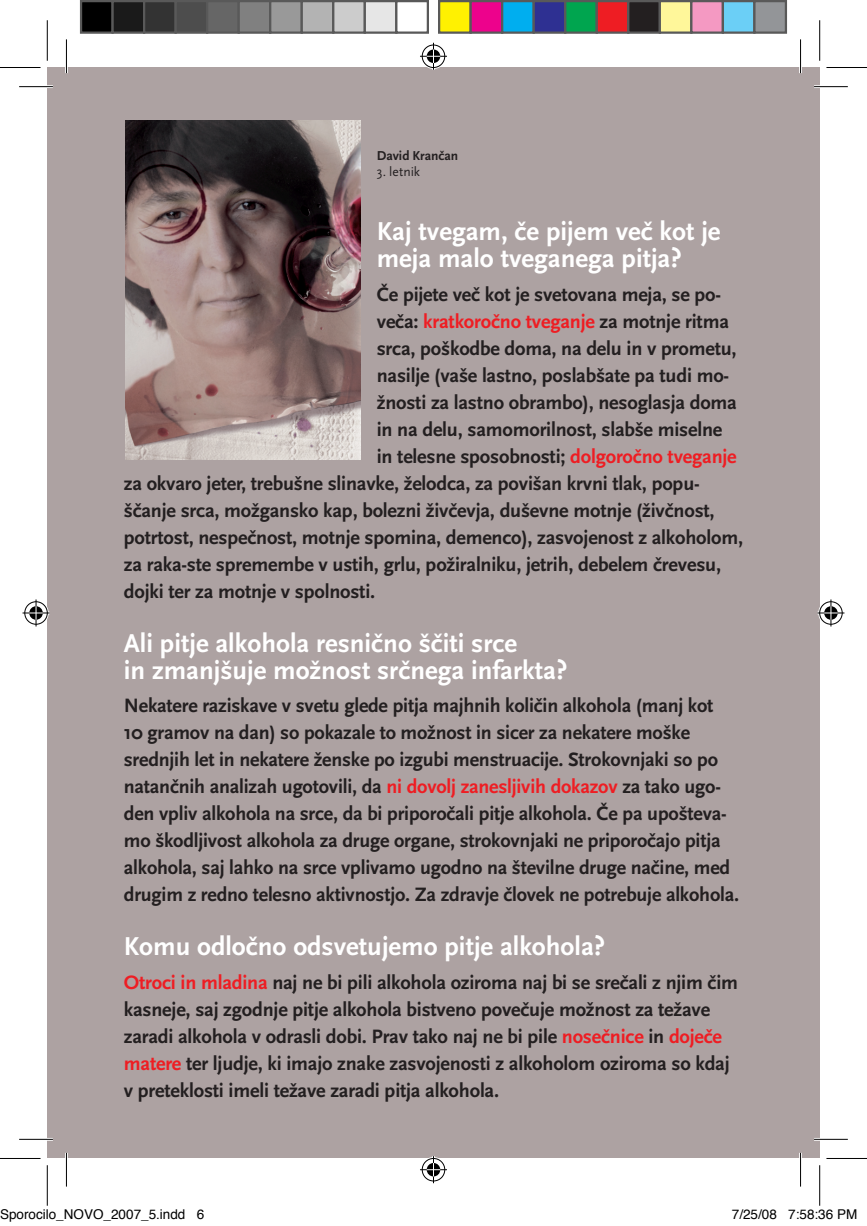
<style>
.page{position:relative;width:867px;height:1226px;background:#fff}
.page>*{position:absolute;margin:0;border:0;box-sizing:border-box;transform-origin:0 0}
.t1{font:700 27px/27px "FF Scala Sans";color:#fff}
.t2{font:700 20.25px/27px "FF Scala Sans";letter-spacing:-.01em;color:#231f20}
.t3{font:700 20.25px "FF Scala Sans";letter-spacing:-.01em;color:#ee1d23}
.t4{font:13.5px "Helvetica";color:#000}
.t5{font:700 13.5px "FF Scala Sans";color:#231f20}
.t6{font:13.5px "FF Scala Sans";color:#231f20}
.s1{color:#231f20}
.s2{color:#ee1d23}
</style>
<div class="page">
<div style="left:47px;top:67px;width:772px;height:1091px;background:#ada2a2"></div>
<img style="left:125px;top:121px;width:235px;height:338px">
<hr style="left:19px;top:85px;width:34px;height:3px;background:#fff">
<hr style="left:813px;top:85px;width:34px;height:3px;background:#fff">
<hr style="left:19px;top:1138px;width:34px;height:2px;background:#fff">
<hr style="left:813px;top:1138px;width:34px;height:2px;background:#fff">
<hr style="left:65px;top:39px;width:3px;height:34px;background:#fff">
<hr style="left:65px;top:1152px;width:3px;height:34px;background:#fff">
<hr style="left:798px;top:39px;width:3px;height:34px;background:#fff">
<hr style="left:798px;top:1152px;width:3px;height:34px;background:#fff">
<hr style="left:19px;top:86px;width:34px;height:1px;background:#000">
<hr style="left:813px;top:86px;width:34px;height:1px;background:#000">
<hr style="left:19px;top:1139px;width:34px;height:1px;background:#000">
<hr style="left:813px;top:1139px;width:34px;height:1px;background:#000">
<hr style="left:66px;top:39px;width:1px;height:34px;background:#000">
<hr style="left:66px;top:1152px;width:1px;height:34px;background:#000">
<hr style="left:799px;top:39px;width:1px;height:34px;background:#000">
<hr style="left:799px;top:1152px;width:1px;height:34px;background:#000">
<hr style="left:0;top:67px;width:40px;height:1px;background:#000">
<hr style="left:826px;top:67px;width:40px;height:1px;background:#000">
<hr style="left:0;top:1158px;width:40px;height:1px;background:#000">
<hr style="left:826px;top:1158px;width:40px;height:1px;background:#000">
<hr style="left:47px;top:20px;width:1px;height:41px;background:#000">
<hr style="left:47px;top:1165px;width:1px;height:40px;background:#000">
<hr style="left:819px;top:20px;width:1px;height:41px;background:#000">
<hr style="left:819px;top:1165px;width:1px;height:40px;background:#000">
<svg style="left:420px;top:43px;width:27px;height:27px"></svg>
<svg style="left:420px;top:1156px;width:27px;height:27px"></svg>
<svg style="left:23px;top:599px;width:27px;height:27px"></svg>
<svg style="left:817px;top:599px;width:27px;height:27px"></svg>
<div style="left:81px;top:1px;width:31px;height:32px;background:#000"></div>
<div style="left:80px;top:0;width:34px;height:34px;border:2px solid #595959"></div>
<div style="left:112px;top:1px;width:32px;height:32px;background:#1a1a1a"></div>
<div style="left:111px;top:0;width:34px;height:34px;border:2px solid #595959"></div>
<div style="left:144px;top:1px;width:31px;height:32px;background:#333"></div>
<div style="left:143px;top:0;width:34px;height:34px;border:2px solid #595959"></div>
<div style="left:175px;top:1px;width:32px;height:32px;background:#4d4d4d"></div>
<div style="left:174px;top:0;width:34px;height:34px;border:2px solid #595959"></div>
<div style="left:207px;top:1px;width:31px;height:32px;background:#666"></div>
<div style="left:206px;top:0;width:34px;height:34px;border:2px solid #595959"></div>
<div style="left:238px;top:1px;width:32px;height:32px;background:#808080"></div>
<div style="left:237px;top:0;width:34px;height:34px;border:2px solid #595959"></div>
<div style="left:270px;top:1px;width:31px;height:32px;background:#999"></div>
<div style="left:269px;top:0;width:34px;height:34px;border:2px solid #595959"></div>
<div style="left:301px;top:1px;width:32px;height:32px;background:#b3b3b3"></div>
<div style="left:300px;top:0;width:34px;height:34px;border:2px solid #595959"></div>
<div style="left:333px;top:1px;width:31px;height:32px;background:#ccc"></div>
<div style="left:332px;top:0;width:34px;height:34px;border:2px solid #595959"></div>
<div style="left:364px;top:1px;width:32px;height:32px;background:#e6e6e6"></div>
<div style="left:363px;top:0;width:34px;height:34px;border:2px solid #595959"></div>
<div style="left:395px;top:0;width:34px;height:34px;border:2px solid #595959"></div>
<div style="left:439px;top:1px;width:31px;height:32px;background:#fff101"></div>
<div style="left:438px;top:0;width:33px;height:34px;border:2px solid #595959"></div>
<div style="left:470px;top:1px;width:32px;height:32px;background:#ed028c"></div>
<div style="left:469px;top:0;width:34px;height:34px;border:2px solid #595959"></div>
<div style="left:502px;top:1px;width:31px;height:32px;background:#00aeef"></div>
<div style="left:501px;top:0;width:33px;height:34px;border:2px solid #595959"></div>
<div style="left:533px;top:1px;width:32px;height:32px;background:#2e3092"></div>
<div style="left:532px;top:0;width:34px;height:34px;border:2px solid #595959"></div>
<div style="left:565px;top:1px;width:31px;height:32px;background:#00a54f"></div>
<div style="left:564px;top:0;width:33px;height:34px;border:2px solid #595959"></div>
<div style="left:596px;top:1px;width:32px;height:32px;background:#ee1d23"></div>
<div style="left:595px;top:0;width:34px;height:34px;border:2px solid #595959"></div>
<div style="left:628px;top:1px;width:31px;height:32px;background:#231f20"></div>
<div style="left:627px;top:0;width:33px;height:34px;border:2px solid #595959"></div>
<div style="left:659px;top:1px;width:32px;height:32px;background:#fff79a"></div>
<div style="left:658px;top:0;width:34px;height:34px;border:2px solid #595959"></div>
<div style="left:691px;top:1px;width:31px;height:32px;background:#f499c2"></div>
<div style="left:690px;top:0;width:33px;height:34px;border:2px solid #595959"></div>
<div style="left:722px;top:1px;width:32px;height:32px;background:#6bcff6"></div>
<div style="left:721px;top:0;width:34px;height:34px;border:2px solid #595959"></div>
<div style="left:754px;top:1px;width:31px;height:32px;background:#939598"></div>
<div style="left:753px;top:0;width:33px;height:34px;border:2px solid #595959"></div>
<p class="t5" style="left:376px;top:149px;width:83px">David Krančan</p>
<p class="t6" style="left:376px;top:164px;width:45px">3. letnik</p>
<h1 class="t1" style="left:376px;top:219px;width:345px">Kaj tvegam, če pijem več kot je meja malo tveganega pitja?</h1>
<p class="t2" style="left:376px;top:281px;width:346px">Če pijete več kot je svetovana meja, se po-</p>
<p class="t3" style="left:376px;top:310px;width:353px"><span class="s1">veča:</span> kratkoročno tveganje <span class="s1">za motnje ritma</span></p>
<p class="t2" style="left:376px;top:335px;width:361px">srca, poškodbe doma, na delu in v prometu,</p>
<p class="t2" style="left:376px;top:362px;width:354px">nasilje (vaše lastno, poslabšate pa tudi mo-</p>
<p class="t2" style="left:376px;top:389px;width:361px">žnosti za lastno obrambo), nesoglasja doma</p>
<p class="t2" style="left:376px;top:416px;width:347px">in na delu, samomorilnost, slabše miselne</p>
<p class="t2" style="left:376px;top:443px;width:361px">in telesne sposobnosti; <span class="s2">dolgoročno tveganje</span></p>
<p class="t2" style="left:124px;top:470px;width:577px">za okvaro jeter, trebušne slinavke, želodca, za povišan krvni tlak, popu-</p>
<p class="t2" style="left:124px;top:497px;width:592px">ščanje srca, možgansko kap, bolezni živčevja, duševne motnje (živčnost,</p>
<p class="t2" style="left:124px;top:524px;width:620px">potrtost, nespečnost, motnje spomina, demenco), zasvojenost z alkoholom,</p>
<p class="t2" style="left:124px;top:551px;width:598px">za raka-ste spremembe v ustih, grlu, požiralniku, jetrih, debelem črevesu,</p>
<p class="t2" style="left:124px;top:578px;width:253px">dojki ter za motnje v spolnosti.</p>
<h1 class="t1" style="left:124px;top:630px;width:445px">Ali pitje alkohola resnično ščiti srce<br>in zmanjšuje možnost srčnega infarkta?</h1>
<p class="t2" style="left:124px;top:692px;width:616px">Nekatere raziskave v svetu glede pitja majhnih količin alkohola (manj kot<br>10 gramov na dan) so pokazale to možnost in sicer za nekatere moške srednjih let in nekatere ženske po izgubi menstruacije. Strokovnjaki so po natančnih analizah ugotovili, da <span class="s2">ni dovolj zanesljivih dokazov</span> za tako ugo&shy;den vpliv alkohola na srce, da bi priporočali pitje alkohola. Če pa upošteva&shy;mo škodljivost alkohola za druge organe, strokovnjaki ne priporočajo pitja alkohola, saj lahko na srce vplivamo ugodno na številne druge načine, med drugim z redno telesno aktivnostjo. Za zdravje človek ne potrebuje alkohola.</p>
<h1 class="t1" style="left:124px;top:933px;width:482px">Komu odločno odsvetujemo pitje alkohola?</h1>
<p class="t2" style="left:124px;top:969px;width:615px"><span class="s2">Otroci in mladina</span> naj ne bi pili alkohola oziroma naj bi se srečali z njim čim kasneje, saj zgodnje pitje alkohola bistveno povečuje možnost za težave zaradi alkohola v odrasli dobi. Prav tako naj ne bi pile <span class="s2">nosečnice</span> in <span class="s2">doječe matere</span> ter ljudje, ki imajo znake zasvojenosti z alkoholom oziroma so kdaj v preteklosti imeli težave zaradi pitja alkohola.</p>
<p class="t4" style="left:0;top:1204px;width:206px">Sporocilo_NOVO_2007_5.indd 6</p>
<p class="t4" style="left:731px;top:1204px;width:127px">7/25/08 7:58:36 PM</p>
</div>
